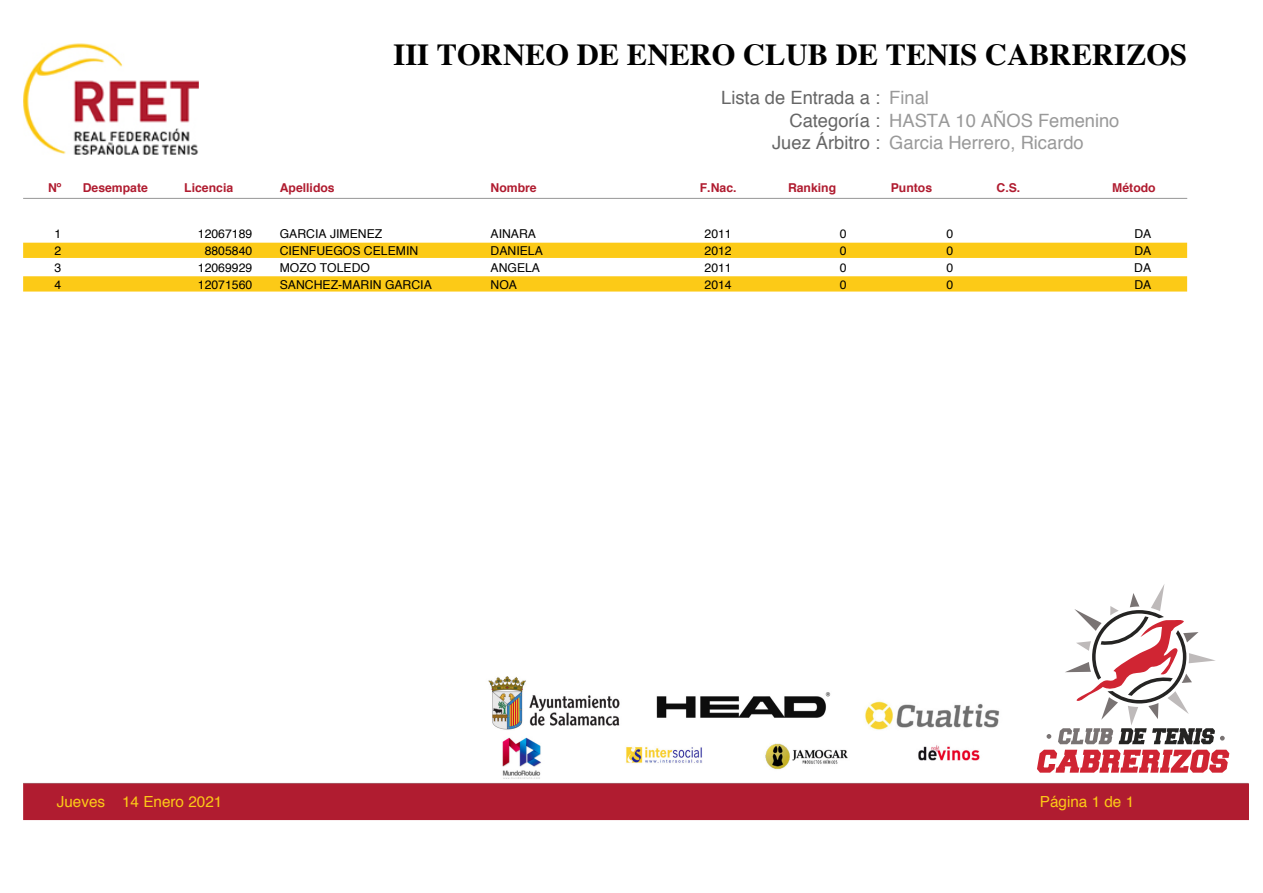
<style>
.page{position:relative;width:1263px;height:893px;background:#fff}
.page>*{position:absolute;margin:0;border:0;box-sizing:border-box;transform-origin:0 0}
.t1{font:700 30.6px "Times";color:#000}
.t2{font:18.3px/23px "Helvetica";color:#999}
.t3{font:18.3px/23px "Helvetica";color:#666;text-align:right}
.t4{font:15.3px "Helvetica";color:#fcca17}
.t5{font:12.15px "Helvetica";color:#000}
.t6{font:700 12.15px "Helvetica";color:#b01c30}
</style>
<div class="page">
<svg style="left:1037px;top:750px;width:192px;height:23px"></svg>
<svg style="left:1046px;top:734px;width:5px;height:5px"></svg>
<svg style="left:1058px;top:584px;width:167px;height:160px"></svg>
<img style="left:488px;top:676px;width:512px;height:54px">
<img style="left:502px;top:737px;width:478px;height:42px">
<img style="left:23px;top:43px;width:176px;height:111px">
<hr style="left:23px;top:198px;width:1164px;height:1px;background:#999">
<div style="left:24px;top:243px;width:1162px;height:14px;background:#fcca17"></div>
<div style="left:23px;top:243px;width:1164px;height:15px;border:2px solid #fcca17"></div>
<div style="left:24px;top:277px;width:1162px;height:14px;background:#fcca17"></div>
<div style="left:23px;top:276px;width:1164px;height:16px;border:2px solid #fcca17"></div>
<div style="left:23px;top:783px;width:1225px;height:37px;background:#b01c30"></div>
<h1 class="t1" style="left:393px;top:26px;width:795px">III TORNEO DE ENERO CLUB DE TENIS CABRERIZOS</h1>
<h2 class="t3" style="left:721px;top:86px;width:160px">Lista de Entrada a :<br>Categoría :<br>Juez Árbitro :</h2>
<h2 class="t2" style="left:889px;top:86px;width:232px">Final<br>HASTA 10 AÑOS Femenino<br>Garcia Herrero, Ricardo</h2>
<p class="t6" style="left:48px;top:178px;width:15px">Nº</p>
<p class="t6" style="left:83px;top:178px;width:67px">Desempate</p>
<p class="t6" style="left:184px;top:178px;width:50px">Licencia</p>
<p class="t6" style="left:280px;top:178px;width:56px">Apellidos</p>
<p class="t6" style="left:491px;top:178px;width:48px">Nombre</p>
<p class="t6" style="left:700px;top:178px;width:38px">F.Nac.</p>
<p class="t6" style="left:788px;top:178px;width:50px">Ranking</p>
<p class="t6" style="left:891px;top:178px;width:43px">Puntos</p>
<p class="t6" style="left:996px;top:178px;width:25px">C.S.</p>
<p class="t6" style="left:1112px;top:178px;width:45px">Método</p>
<p class="t5" style="left:55px;top:224px;width:8px">1</p>
<p class="t5" style="left:198px;top:224px;width:56px">12067189</p>
<p class="t5" style="left:280px;top:224px;width:104px">GARCIA JIMENEZ</p>
<p class="t5" style="left:491px;top:224px;width:47px">AINARA</p>
<p class="t5" style="left:704px;top:224px;width:29px">2011</p>
<p class="t5" style="left:840px;top:224px;width:8px">0</p>
<p class="t5" style="left:946px;top:224px;width:8px">0</p>
<p class="t5" style="left:1134px;top:224px;width:18px">DA</p>
<p class="t5" style="left:55px;top:241px;width:8px">2</p>
<p class="t5" style="left:205px;top:241px;width:49px">8805840</p>
<p class="t5" style="left:280px;top:241px;width:140px">CIENFUEGOS CELEMIN</p>
<p class="t5" style="left:491px;top:241px;width:54px">DANIELA</p>
<p class="t5" style="left:704px;top:241px;width:29px">2012</p>
<p class="t5" style="left:840px;top:241px;width:8px">0</p>
<p class="t5" style="left:946px;top:241px;width:8px">0</p>
<p class="t5" style="left:1134px;top:241px;width:18px">DA</p>
<p class="t5" style="left:55px;top:258px;width:8px">3</p>
<p class="t5" style="left:198px;top:258px;width:56px">12069929</p>
<p class="t5" style="left:280px;top:258px;width:92px">MOZO TOLEDO</p>
<p class="t5" style="left:491px;top:258px;width:51px">ANGELA</p>
<p class="t5" style="left:704px;top:258px;width:29px">2011</p>
<p class="t5" style="left:840px;top:258px;width:8px">0</p>
<p class="t5" style="left:946px;top:258px;width:8px">0</p>
<p class="t5" style="left:1134px;top:258px;width:18px">DA</p>
<p class="t5" style="left:55px;top:275px;width:8px">4</p>
<p class="t5" style="left:198px;top:275px;width:56px">12071560</p>
<p class="t5" style="left:280px;top:275px;width:154px">SANCHEZ-MARIN GARCIA</p>
<p class="t5" style="left:491px;top:275px;width:28px">NOA</p>
<p class="t5" style="left:704px;top:275px;width:29px">2014</p>
<p class="t5" style="left:840px;top:275px;width:8px">0</p>
<p class="t5" style="left:946px;top:275px;width:8px">0</p>
<p class="t5" style="left:1134px;top:275px;width:18px">DA</p>
<p class="t4" style="left:57px;top:789px;width:167px">Jueves 14 Enero 2021</p>
<p class="t4" style="left:1040px;top:789px;width:96px">Página 1 de 1</p>
</div>
